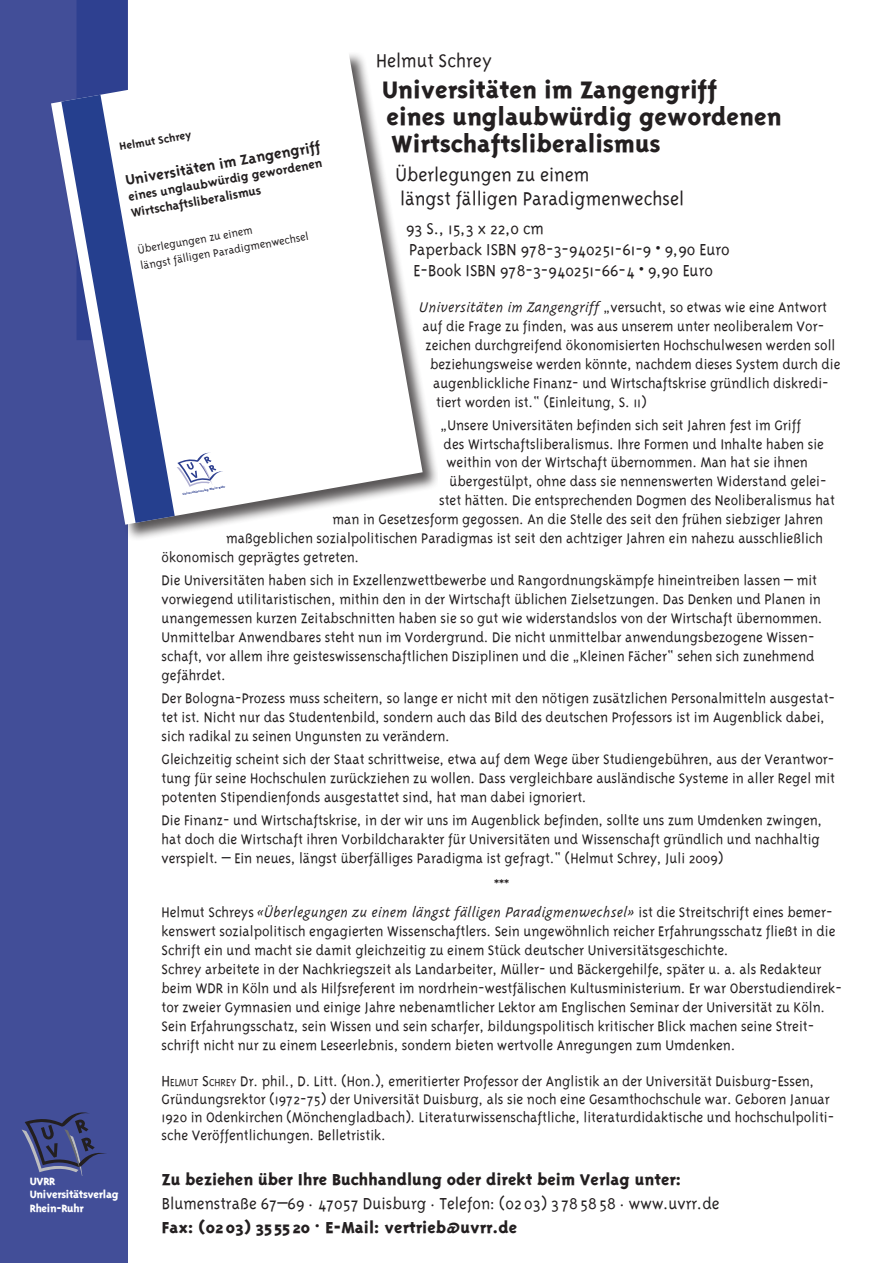
<style>
.page{position:relative;width:893px;height:1263px;background:#fff}
.page>*{position:absolute;margin:0;border:0;box-sizing:border-box;transform-origin:0 0}
.t1{font:800 27px/27px "Triplex";color:#231f20}
.t2{font:300 21px/24px "Triplex";color:#231f20}
.t3{font:300 18px/21px "Triplex";color:#231f20}
.t4{font:800 18px "Triplex";color:#231f20}
.t5{font:700 16.2px "Triplex";color:#231f20;scale:1.04 1}
.t6{font:300 15.75px/18.9px "Triplex";color:#231f20}
.t7{font:italic 300 15.75px/27.5px "Triplex";color:#231f20;text-align:center}
.t8{font:700 13.5px/16.2px "Triplex";color:#231f20;scale:1.04 1}
.t9{font:300 12.15px/16px "Triplex";color:#231f20;scale:1.04 1}
.t10{font:700 12.15px "Triplex";color:#231f20;scale:1.04 1}
.t11{font:800 12px/13.5px "Triplex";letter-spacing:-.025em;color:#fff}
.t12{font:800 3.3px "Triplex";color:#2e4090;scale:1.04 1}
.s1{font-style:italic}
.s2{font-style:normal}
.s3{font-size:16.5px}
.s4{font-size:11.55px}
</style>
<div class="page">
<div style="left:0;top:0;width:128px;height:1263px;background:#424e98"></div>
<div style="left:77px;top:0;width:51px;height:340px;background:#2e4090"></div>
<svg style="left:22px;top:1112px;width:84px;height:64px"></svg>
<div style="left:49px;top:49px;width:389px;height:492px;background:#231f20;opacity:.75"></div>
<svg style="left:51px;top:51px;width:372px;height:474px"></svg>
<svg style="left:61px;top:95px;width:114px;height:428px"></svg>
<svg style="left:176px;top:451px;width:49px;height:37px"></svg>
<svg style="left:51px;top:484px;width:7px;height:37px"></svg>
<svg style="left:104px;top:500px;width:12px;height:10px"></svg>
<h2 class="t2" style="left:376px;top:48px;width:117px">Helmut Schrey</h2>
<h1 class="t1" style="left:382px;top:76px;width:401px">Universitäten im Zangengriff eines unglaubwürdig gewordenen<br>Wirtschaftsliberalismus</h1>
<h2 class="t2" style="left:396px;top:162px;width:290px">Überlegungen zu einem<br>längst fälligen Paradigmenwechsel</h2>
<p class="t3" style="left:406px;top:218px;width:325px">93 S., 15,3 x 22,0 cm<br>Paperback ISBN 978-3-940251-61-9 • 9,90 Euro<br>E-Book ISBN 978-3-940251-66-4 • 9,90 Euro</p>
<p class="t6" style="left:420px;top:298px;width:409px"><span class="s1">Universitäten im Zangengriff</span> „versucht, so etwas wie eine Antwort</p>
<p class="t6" style="left:423px;top:316px;width:403px">auf die Frage zu finden, was aus unserem unter neoliberalem Vor-</p>
<p class="t6" style="left:426px;top:335px;width:411px">zeichen durchgreifend ökonomisierten Hochschulwesen werden soll</p>
<p class="t6" style="left:430px;top:354px;width:412px">beziehungsweise werden könnte, nachdem dieses System durch die</p>
<p class="t6" style="left:433px;top:373px;width:397px">augenblickliche Finanz- und Wirtschaftskrise gründlich diskredi-</p>
<p class="t6" style="left:436px;top:392px;width:212px">tiert worden ist.“ (Einleitung, S. 11)</p>
<p class="t6" style="left:441px;top:415px;width:362px">„Unsere Universitäten befinden sich seit Jahren fest im Griff</p>
<p class="t6" style="left:444px;top:434px;width:382px">des Wirtschaftsliberalismus. Ihre Formen und Inhalte haben sie</p>
<p class="t6" style="left:447px;top:453px;width:363px">weithin von der Wirtschaft übernommen. Man hat sie ihnen</p>
<p class="t6" style="left:450px;top:472px;width:379px">übergestülpt, ohne dass sie nennenswerten Widerstand gelei-</p>
<p class="t6" style="left:439px;top:491px;width:398px">stet hätten. Die entsprechenden Dogmen des Neoliberalismus hat</p>
<p class="t6" style="left:333px;top:510px;width:492px">man in Gesetzesform gegossen. An die Stelle des seit den frühen siebziger Jahren</p>
<p class="t6" style="left:226px;top:529px;width:598px">maßgeblichen sozialpolitischen Paradigmas ist seit den achtziger Jahren ein nahezu ausschließlich</p>
<p class="t6" style="left:162px;top:547px;width:199px">ökonomisch geprägtes getreten.</p>
<p class="t6" style="left:162px;top:571px;width:663px">Die Universitäten haben sich in Exzellenzwettbewerbe und Rangordnungskämpfe hineintreiben lassen – mit vorwiegend utilitaristischen, mithin den in der Wirtschaft üblichen Zielsetzungen. Das Denken und Planen in unangemessen kurzen Zeitabschnitten haben sie so gut wie widerstandslos von der Wirtschaft übernommen.<br>Unmittelbar Anwendbares steht nun im Vordergrund. Die nicht unmittelbar anwendungsbezogene Wissen&shy;schaft, vor allem ihre geisteswissenschaftlichen Disziplinen und die „Kleinen Fächer“ sehen sich zunehmend gefährdet.</p>
<p class="t6" style="left:162px;top:688px;width:675px">Der Bologna-Prozess muss scheitern, so lange er nicht mit den nötigen zusätzlichen Personalmitteln ausgestat&shy;tet ist. Nicht nur das Studentenbild, sondern auch das Bild des deutschen Professors ist im Augenblick dabei, sich radikal zu seinen Ungunsten zu verändern.</p>
<p class="t6" style="left:162px;top:749px;width:675px;text-align:justify">Gleichzeitig scheint sich der Staat schrittweise, etwa auf dem Wege über Studiengebühren, aus der Verantwor&shy;tung für seine Hochschulen zurückziehen zu wollen. Dass vergleichbare ausländische Systeme in aller Regel mit potenten Stipendienfonds ausgestattet sind, hat man dabei ignoriert.</p>
<p class="t6" style="left:162px;top:810px;width:662px">Die Finanz- und Wirtschaftskrise, in der wir uns im Augenblick befinden, sollte uns zum Umdenken zwingen, hat doch die Wirtschaft ihren Vorbildcharakter für Universitäten und Wissenschaft gründlich und nachhaltig verspielt. – Ein neues, längst überfälliges Paradigma ist gefragt.“ (Helmut Schrey, Juli 2009)</p>
<p class="t7" style="left:162px;top:872px;width:673px"><span class="s2">***<br>Helmut Schreys</span> «Überlegungen zu einem längst fälligen Paradigmenwechsel» <span class="s2">ist die Streitschrift eines bemer-</span></p>
<p class="t6" style="left:162px;top:922px;width:682px">kenswert sozialpolitisch engagierten Wissenschaftlers. Sein ungewöhnlich reicher Erfahrungsschatz fließt in die Schrift ein und macht sie damit gleichzeitig zu einem Stück deutscher Universitätsgeschichte.<br>Schrey arbeitete in der Nachkriegszeit als Landarbeiter, Müller- und Bäckergehilfe, später u. a. als Redakteur beim WDR in Köln und als Hilfsreferent im nordrhein-westfälischen Kultusministerium. Er war Oberstudiendirek&shy;tor zweier Gymnasien und einige Jahre nebenamtlicher Lektor am Englischen Seminar der Universität zu Köln.<br>Sein Erfahrungsschatz, sein Wissen und sein scharfer, bildungspolitisch kritischer Blick machen seine Streit&shy;schrift nicht nur zu einem Leseerlebnis, sondern bieten wertvolle Anregungen zum Umdenken.</p>
<p class="t10" style="left:118px;top:140px;width:71px;rotate:-10deg">Helmut Schrey</p>
<p class="t5" style="left:124px;top:171px;width:191px;rotate:-10deg">Universitäten im Zangengriff</p>
<p class="t8" style="left:127px;top:189px;width:190px;rotate:-10deg">eines unglaubwürdig gewordenen<br>Wirtschaftsliberalismus</p>
<p class="t9" style="left:136px;top:242px;width:165px;rotate:-10deg">Überlegungen zu einem<br>längst fälligen Paradigmenwechsel</p>
<p class="t12" style="left:182px;top:492px;width:43px;rotate:-10deg">Universitätsverlag Rhein-Ruhr</p>
<p class="t6" style="left:162px;top:1072px;width:674px;line-height:18px"><span class="s3">H</span><span class="s4">ELMUT</span> <span class="s3">S</span><span class="s4">CHREY</span> Dr. phil., D. Litt. (Hon.), emeritierter Professor der Anglistik an der Universität Duisburg-Essen, Gründungsrektor (1972-75) der Universität Duisburg, als sie noch eine Gesamthochschule war. Geboren Januar 1920 in Odenkirchen (Mönchengladbach). Literaturwissenschaftliche, literaturdidaktische und hochschulpoliti&shy;sche Veröffentlichungen. Belletristik.</p>
<p class="t11" style="left:30px;top:1174px;width:90px">UVRR<br>Universitätsverlag<br>Rhein-Ruhr</p>
<p class="t4" style="left:162px;top:1169px;width:521px">Zu beziehen über Ihre Buchhandlung oder direkt beim Verlag unter:</p>
<p class="t3" style="left:162px;top:1193px;width:559px">Blumenstraße 67–69 . 47057 Duisburg . Telefon: (02 03) 3 78 58 58 . www.uvrr.de</p>
<p class="t4" style="left:162px;top:1217px;width:357px">Fax: (0203) 35 55 20 . E-Mail: vertrieb@uvrr.de</p>
</div>
